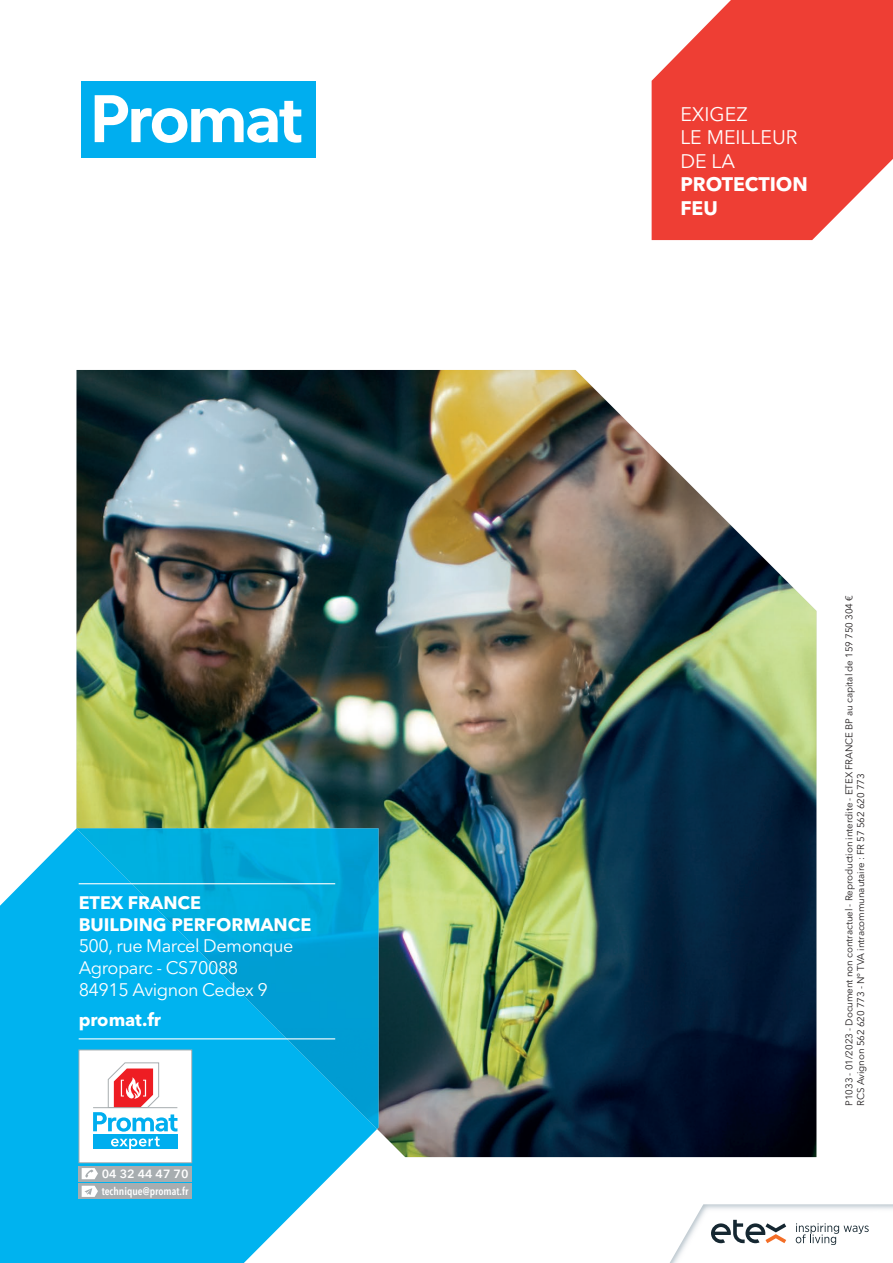
<style>
.page{position:relative;width:893px;height:1263px;background:#fff}
.page>*{position:absolute;margin:0;border:0;box-sizing:border-box;transform-origin:0 0}
.t1{font:19.5px/23.4px "Avenir Next W1 G";color:#fff}
.t2{font:700 19.5px/23.4px "Avenir Next W1 G";color:#fff}
.t3{font:18px/21.6px "Avenir Next W1 G";letter-spacing:-.025em;color:#fff}
.t4{font:700 18px/21.6px "Avenir Next W1 G";color:#fff}
.t5{font:600 11.85px "Avenir Next W1 G";letter-spacing:-.005em;color:#fff;scale:1.04 1}
.t6{font:600 condensed 10.8px "Avenir Next LT Pro";color:#fff}
.t7{font:9.75px/11.7px "Avenir Next W1 G";letter-spacing:-.01em;color:#231f20}
</style>
<div class="page">
<img style="left:77px;top:370px;width:739px;height:787px">
<svg style="left:652px;top:0;width:241px;height:240px;background:#ef534a"></svg>
<div style="left:81px;top:81px;width:234px;height:76px;background:#00aeef"></div>
<svg style="left:95px;top:95px;width:206px;height:48px"></svg>
<svg style="left:670px;top:1204px;width:223px;height:59px"></svg>
<svg style="left:0;top:828px;width:377px;height:435px;background:#24bdf1"></svg>
<img style="left:177px;top:828px;width:202px;height:201px">
<img style="left:77px;top:828px;width:100px;height:101px">
<img style="left:278px;top:1028px;width:101px;height:101px">
<hr style="left:79px;top:1038px;width:256px;height:1px;background:#fff">
<hr style="left:79px;top:883px;width:256px;height:1px;background:#fff">
<div style="left:79px;top:1050px;width:113px;height:113px;background:#fff"></div>
<div style="left:79px;top:1049px;width:113px;height:114px;border:1px solid #a7adb0"></div>
<div style="left:93px;top:1135px;width:85px;height:14px;background:#00aeef"></div>
<svg style="left:93px;top:1062px;width:84px;height:87px"></svg>
<div style="left:78px;top:1166px;width:114px;height:15px;background:#a7adb0"></div>
<svg style="left:82px;top:1168px;width:16px;height:11px"></svg>
<div style="left:78px;top:1183px;width:114px;height:16px;background:#a7adb0"></div>
<svg style="left:82px;top:1186px;width:16px;height:11px"></svg>
<h2 class="t4" style="left:79px;top:892px;width:234px">ETEX FRANCE<br>BUILDING PERFORMANCE</h2>
<h2 class="t3" style="left:79px;top:935px;width:216px">500, rue Marcel Demonque<br>Agroparc - CS70088<br>84915 Avignon Cedex 9</h2>
<h2 class="t4" style="left:79px;top:1008px;width:84px">promat.fr</h2>
<p class="t5" style="left:102px;top:1167px;width:85px">04 32 44 47 70</p>
<p class="t6" style="left:102px;top:1185px;width:88px">technique@promat.fr</p>
<h1 class="t1" style="left:680px;top:103px;width:119px">EXIGEZ<br>LE MEILLEUR<br>DE LA</h1>
<h1 class="t2" style="left:680px;top:173px;width:129px">PROTECTION<br>FEU</h1>
<p class="t7" style="left:843px;top:1106px;width:512px;rotate:-90deg">P1033 - 01/2023 - Document non contractuel - Reproduction interdite - ETEX FRANCE BP au capital de 159 750 304 €<br>RCS Avignon 562 620 773 - N° TVA intracommunautaire : FR 57 562 620 773</p>
</div>
